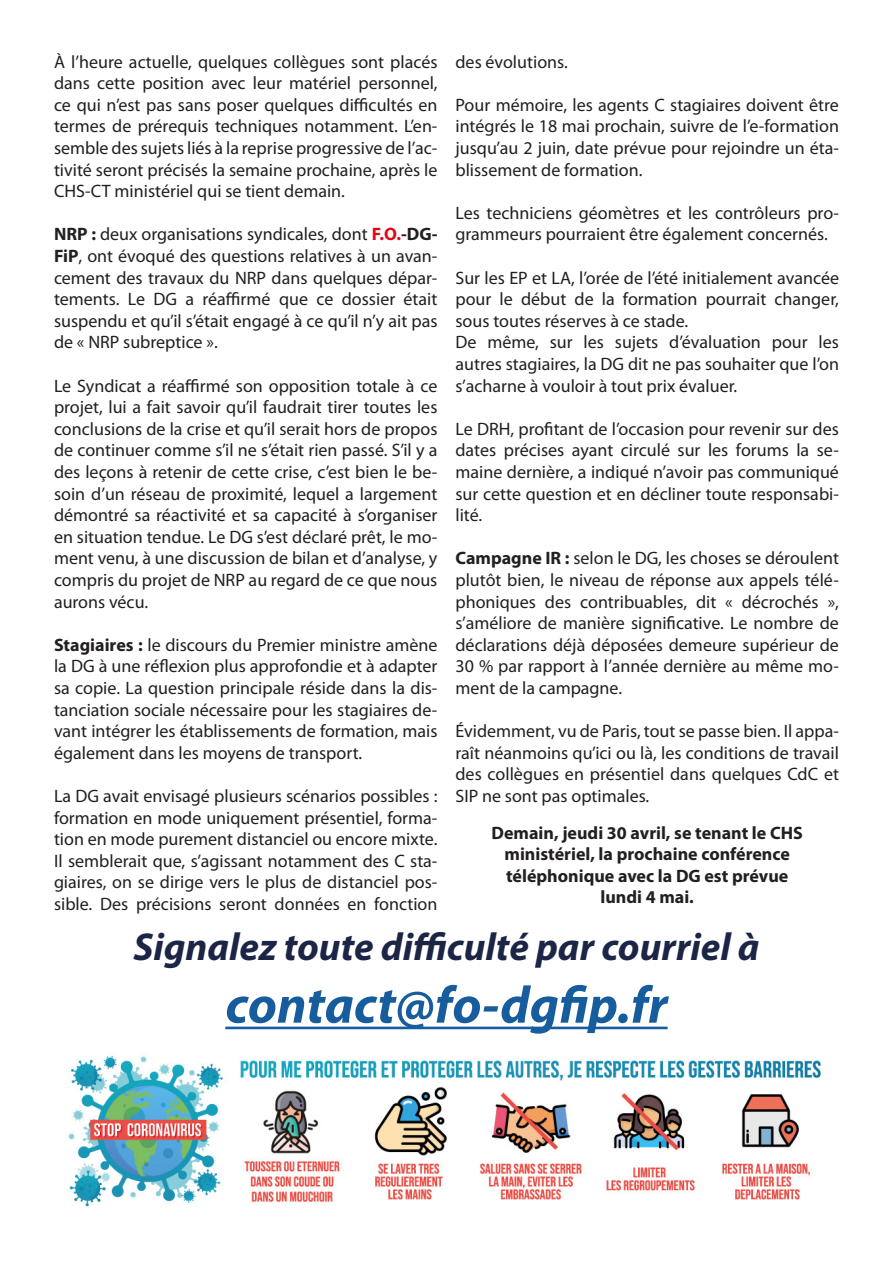
<style>
.page{position:relative;width:893px;height:1263px;background:#fff}
.page>*{position:absolute;margin:0;border:0;box-sizing:border-box;transform-origin:0 0}
.t1{font:italic 700 52.5px "Myriad Pro";color:#175d9e}
.t2{font:italic 700 39px "Myriad Pro";color:#1c2546}
.t3{font:18px/21.6px "Myriad Pro";color:#231f20;text-align:justify}
.t4{font:700 18px "Myriad Pro";color:#231f20}
.s1{font-weight:700}
.s2{font-weight:700;color:#e30713}
</style>
<div class="page">
<img style="left:68px;top:1055px;width:753px;height:152px">
<hr style="left:225px;top:1026px;width:443px;height:3px;background:#175d9e">
<p class="t3" style="left:54px;top:50px;width:385px">À l’heure actuelle, quelques collègues sont placés dans cette position avec leur matériel personnel, ce qui n’est pas sans poser quelques difficultés en termes de prérequis techniques notamment. L’en&shy;semble des sujets liés à la reprise progressive de l’ac&shy;tivité seront précisés la semaine prochaine, après le CHS-CT ministériel qui se tient demain.</p>
<p class="t3" style="left:54px;top:223px;width:385px"><span class="s1">NRP :</span> deux organisations syndicales, dont <span class="s2">F.O.</span><span class="s1">-DG-FiP</span>, ont évoqué des questions relatives à un avan&shy;cement des travaux du NRP dans quelques dépar&shy;tements. Le DG a réaffirmé que ce dossier était suspendu et qu’il s’était engagé à ce qu’il n’y ait pas de « NRP subreptice ».</p>
<p class="t3" style="left:54px;top:374px;width:385px">Le Syndicat a réaffirmé son opposition totale à ce projet, lui a fait savoir qu’il faudrait tirer toutes les conclusions de la crise et qu’il serait hors de propos de continuer comme s’il ne s’était rien passé. S’il y a des leçons à retenir de cette crise, c’est bien le be&shy;soin d’un réseau de proximité, lequel a largement démontré sa réactivité et sa capacité à s’organiser en situation tendue. Le DG s’est déclaré prêt, le mo&shy;ment venu, à une discussion de bilan et d’analyse, y compris du projet de NRP au regard de ce que nous aurons vécu.</p>
<p class="t3" style="left:54px;top:634px;width:385px"><span class="s1">Stagiaires :</span> le discours du Premier ministre amène la DG à une réflexion plus approfondie et à adapter sa copie. La question principale réside dans la dis&shy;tanciation sociale nécessaire pour les stagiaires de&shy;vant intégrer les établissements de formation, mais également dans les moyens de transport.</p>
<p class="t3" style="left:54px;top:785px;width:385px">La DG avait envisagé plusieurs scénarios possibles : formation en mode uniquement présentiel, forma&shy;tion en mode purement distanciel ou encore mixte.</p>
<p class="t3" style="left:54px;top:850px;width:385px">Il semblerait que, s’agissant notamment des C sta&shy;giaires, on se dirige vers le plus de distanciel pos&shy;sible. Des précisions seront données en fonction</p>
<p class="t3" style="left:455px;top:50px;width:114px">des évolutions.</p>
<p class="t3" style="left:455px;top:94px;width:385px">Pour mémoire, les agents C stagiaires doivent être intégrés le 18 mai prochain, suivre de l’e-formation jusqu’au 2 juin, date prévue pour rejoindre un éta&shy;blissement de formation.</p>
<p class="t3" style="left:455px;top:202px;width:385px">Les techniciens géomètres et les contrôleurs pro&shy;grammeurs pourraient être également concernés.</p>
<p class="t3" style="left:455px;top:266px;width:385px">Sur les EP et LA, l’orée de l’été initialement avancée pour le début de la formation pourrait changer, sous toutes réserves à ce stade.</p>
<p class="t3" style="left:455px;top:331px;width:385px">De même, sur les sujets d’évaluation pour les autres stagiaires, la DG dit ne pas souhaiter que l’on s’acharne à vouloir à tout prix évaluer.</p>
<p class="t3" style="left:455px;top:418px;width:385px">Le DRH, profitant de l’occasion pour revenir sur des dates précises ayant circulé sur les forums la se&shy;maine dernière, a indiqué n’avoir pas communiqué sur cette question et en décliner toute responsabi&shy;lité.</p>
<p class="t3" style="left:455px;top:547px;width:385px"><span class="s1">Campagne IR :</span> selon le DG, les choses se déroulent plutôt bien, le niveau de réponse aux appels télé&shy;phoniques des contribuables, dit « décrochés », s’améliore de manière significative. Le nombre de déclarations déjà déposées demeure supérieur de 30 % par rapport à l’année dernière au même mo&shy;ment de la campagne.</p>
<p class="t3" style="left:455px;top:720px;width:385px">Évidemment, vu de Paris, tout se passe bien. Il appa&shy;raît néanmoins qu’ici ou là, les conditions de travail des collègues en présentiel dans quelques CdC et SIP ne sont pas optimales.</p>
<p class="t4" style="left:492px;top:821px;width:313px">Demain, jeudi 30 avril, se tenant le CHS</p>
<p class="t4" style="left:505px;top:842px;width:287px">ministériel, la prochaine conférence</p>
<p class="t4" style="left:506px;top:864px;width:284px">téléphonique avec la DG est prévue</p>
<p class="t4" style="left:600px;top:885px;width:95px">lundi 4 mai.</p>
<p class="t2" style="left:134px;top:921px;width:627px">Signalez toute difficulté par courriel à</p>
<p class="t1" style="left:225px;top:971px;width:444px">contact@fo-dgfip.fr</p>
</div>
